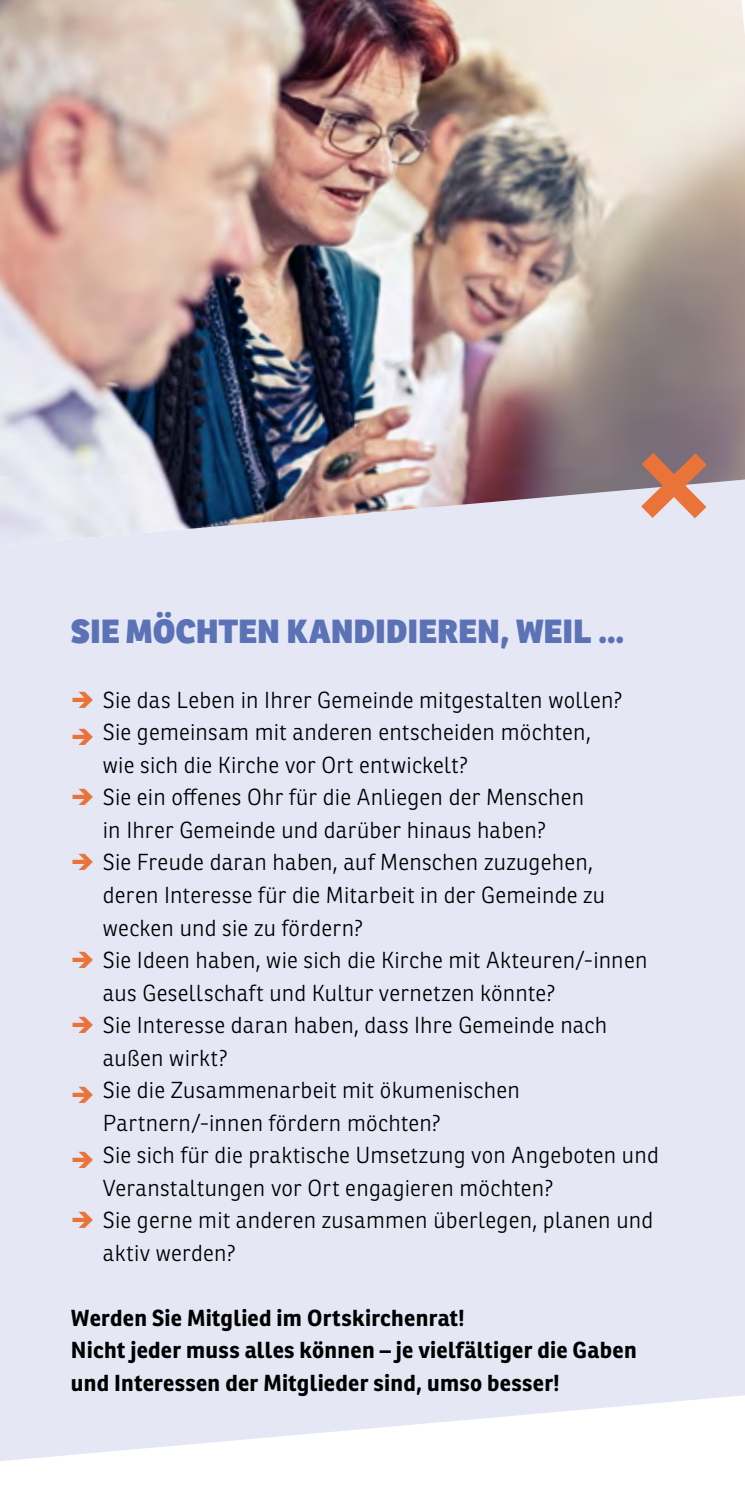
<style>
.page{position:relative;width:745px;height:1489px;background:#fff}
.page>*{position:absolute;margin:0;border:0;box-sizing:border-box;transform-origin:0 0}
.INH_H1{font:800 32.5px "Ronnia";color:#5c72b6}
.t1{font:300 22.5px/32.5px "Ronnia";letter-spacing:.01em;color:#000}
.INH_P{font:700 22.5px/32.5px "Ronnia";letter-spacing:.01em;color:#000}
.s1{color:#ea7339}
</style>
<div class="page">
<div style="left:0;top:545px;width:744px;height:915px;background:#e5e7f5"></div>
<img style="left:0;top:0;width:744px;height:545px">
<svg style="left:623px;top:435px;width:100px;height:100px;background:#bc9d9a"></svg>
<p class="INH_H1" style="left:71px;top:609px;width:554px">SIE MÖCHTEN KANDIDIEREN, WEIL …</p>
<p class="t1" style="left:71px;top:683px;width:552px"><span class="s1">➔</span> Sie das Leben in Ihrer Gemeinde mitgestalten wollen?</p>
<p class="t1" style="left:103px;top:716px;width:489px;text-indent:-32px"><span class="s1">➔</span> Sie gemeinsam mit anderen entscheiden möchten, wie sich die Kirche vor Ort entwickelt?</p>
<p class="t1" style="left:71px;top:781px;width:514px;text-align:center"><span class="s1">➔</span> Sie ein offenes Ohr für die Anliegen der Menschen in Ihrer Gemeinde und darüber hinaus haben?</p>
<p class="t1" style="left:103px;top:846px;width:503px;text-indent:-32px"><span class="s1">➔</span> Sie Freude daran haben, auf Menschen zuzugehen, deren Interesse für die Mitarbeit in der Gemeinde zu wecken und sie zu fördern?</p>
<p class="t1" style="left:103px;top:943px;width:545px;text-indent:-32px"><span class="s1">➔</span> Sie Ideen haben, wie sich die Kirche mit Akteuren/-innen aus Gesellschaft und Kultur vernetzen könnte?</p>
<p class="t1" style="left:103px;top:1008px;width:505px;text-indent:-32px"><span class="s1">➔</span> Sie Interesse daran haben, dass Ihre Gemeinde nach außen wirkt?</p>
<p class="t1" style="left:103px;top:1073px;width:418px;text-indent:-32px"><span class="s1">➔</span> Sie die Zusammenarbeit mit ökumenischen<br>Partnern/-innen fördern möchten?</p>
<p class="t1" style="left:103px;top:1138px;width:557px;text-indent:-32px"><span class="s1">➔</span> Sie sich für die praktische Umsetzung von Angeboten und<br>Veranstaltungen vor Ort engagieren möchten?</p>
<p class="t1" style="left:103px;top:1203px;width:551px;text-indent:-32px"><span class="s1">➔</span> Sie gerne mit anderen zusammen überlegen, planen und aktiv werden?</p>
<p class="INH_P" style="left:71px;top:1301px;width:395px">Werden Sie Mitglied im Ortskirchenrat!</p>
<p class="INH_P" style="left:71px;top:1333px;width:567px">Nicht jeder muss alles können – je vielfältiger die Gaben und Interessen der Mitglieder sind, umso besser!</p>
</div>
